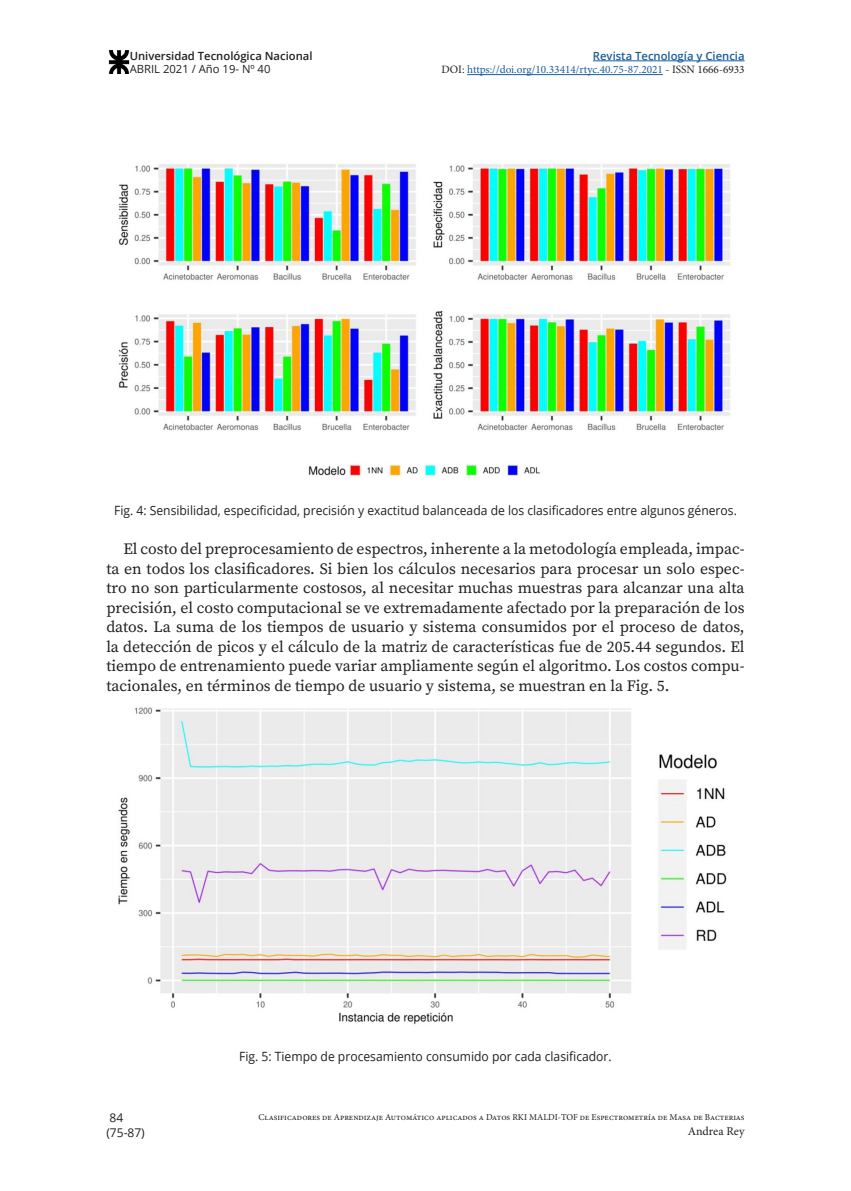
<style>
.page{position:relative;width:851px;height:1191px;background:#fff}
.page>*{position:absolute;margin:0;border:0;box-sizing:border-box;transform-origin:0 0}
.texto_central{font:15.75px/19.5px "Source Serif Pro";color:#231f20;text-align:justify}
.titulo_figuras_-_cua{font:12.75px "Open Sans";color:#231f20;scale:.95 1}
.t1{font:12px/15px "Open Sans";color:#231f20}
.t2{font:12px "Minion Pro";color:#231f20}
.t3{font:11.25px "Minion Pro";color:#175d9e}
.t4{font:600 11.25px "Open Sans";color:#231f20}
.t5{font:600 11.25px "Open Sans";color:#175d9e}
.t6{font:11.25px "Open Sans";color:#231f20}
.t7{font:9px "Minion Pro";color:#231f20}
.s1{color:#231f20}
</style>
<div class="page">
<hr style="left:593px;top:61px;width:151px;height:1px;background:#175d9e">
<hr style="left:467px;top:74px;width:195px;height:1px;background:#175d9e">
<img style="left:108px;top:51px;width:22px;height:23px">
<img style="left:118px;top:164px;width:612px;height:314px">
<img style="left:118px;top:707px;width:609px;height:318px">
<p class="t4" style="left:130px;top:48px;width:184px">Universidad Tecnológica Nacional</p>
<p class="t6" style="left:130px;top:61px;width:142px">ABRIL 2021 / Año 19- Nº 40</p>
<p class="t5" style="left:593px;top:48px;width:153px">Revista Tecnología y Ciencia</p>
<p class="t3" style="left:441px;top:62px;width:304px"><span class="s1">DOI:</span> https://doi.org/10.33414/rtyc.40.75-87.2021 <span class="s1">- ISSN 1666-6933</span></p>
<p class="titulo_figuras_-_cua" style="left:114px;top:501px;width:657px">Fig. 4: Sensibilidad, especificidad, precisión y exactitud balanceada de los clasificadores entre algunos géneros.</p>
<p class="texto_central" style="left:106px;top:539px;width:639px;text-indent:17px">El costo del preprocesamiento de espectros, inherente a la metodología empleada, impac&shy;ta en todos los clasificadores. Si bien los cálculos necesarios para procesar un solo espec&shy;tro no son particularmente costosos, al necesitar muchas muestras para alcanzar una alta precisión, el costo computacional se ve extremadamente afectado por la preparación de los datos. La suma de los tiempos de usuario y sistema consumidos por el proceso de datos, la detección de picos y el cálculo de la matriz de características fue de 205.44 segundos. El tiempo de entrenamiento puede variar ampliamente según el algoritmo. Los costos compu&shy;tacionales, en términos de tiempo de usuario y sistema, se muestran en la Fig. 5.</p>
<p class="t1" style="left:106px;top:1110px;width:40px">84 (75-87)</p>
<p class="titulo_figuras_-_cua" style="left:239px;top:1047px;width:393px">Fig. 5: Tiempo de procesamiento consumido por cada clasificador.</p>
<p class="t7" style="left:258px;top:1110px;width:487px">Clasificadores de Aprendizaje Automático aplicados a Datos RKI MALDI-TOF de Espectrometría de Masa de Bacterias</p>
<p class="t2" style="left:687px;top:1122px;width:58px">Andrea Rey</p>
</div>
